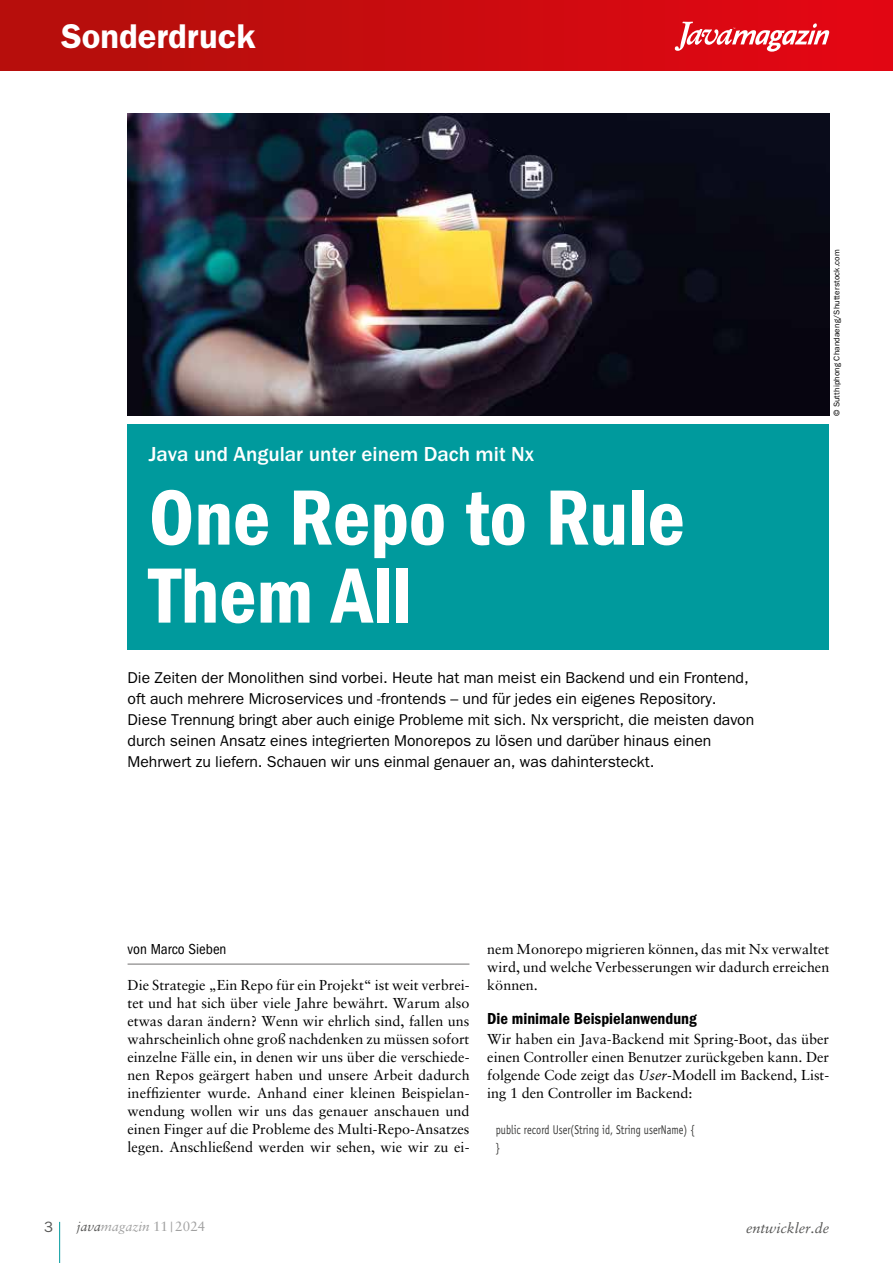
<style>
.page{position:relative;width:893px;height:1263px;background:#fff}
.page>*{position:absolute;margin:0;border:0;box-sizing:border-box;transform-origin:0 0}
.t1{font:81px/78px "ITC Franklin Gothic Std Dm Cd";color:#fff}
.t2{font:600 34.5px "ITC Franklin Gothic Std";color:#fff}
.t3{font:500 21px "ITC Franklin Gothic Std";color:#fff}
.t4{font:16.5px "ITC Franklin Gothic Std Dm Cd";color:#000}
.t5{font:15.75px/21px "ITC Franklin Gothic Std";color:#000}
.t6{font:condensed 15px "ITC Franklin Gothic Std";color:#000}
.t7{font:15px "ITC Franklin Gothic Std";color:#575756}
.t8{font:14.4px/18px "Sabon LT Std";color:#000;text-align:justify}
.t9{font:italic 14.4px "Sabon LT Std";color:#575756}
.t10{font:italic 13.5px "Sabon LT Std";color:#a1a1a1}
.t11{font:12.75px/18px "Officina Sans Std";color:#3c3c3b;scale:.8 1}
.t12{font:8.25px "ITC Franklin Gothic Std";letter-spacing:.015em;color:#000}
.s1{font-style:italic}
.s2{color:#575756}
.s3{font-style:normal}
</style>
<div class="page">
<hr style="left:59px;top:1222px;width:1px;height:41px;background:#009a9d">
<div style="left:0;top:0;width:893px;height:70px;background:linear-gradient(to right,#b1100b,#e40614)"></div>
<svg style="left:675px;top:22px;width:154px;height:30px"></svg>
<img style="left:128px;top:114px;width:701px;height:302px">
<div style="left:128px;top:424px;width:701px;height:226px;background:#009a9d"></div>
<hr style="left:128px;top:964px;width:341px;height:1px;background:#706f6f">
<h2 class="t2" style="left:61px;top:16px;width:196px">Sonderdruck</h2>
<h3 class="t3" style="left:149px;top:442px;width:387px">Java und Angular unter einem Dach mit Nx</h3>
<h1 class="t1" style="left:149px;top:479px;width:538px">One Repo to Rule<br>Them All</h1>
<p class="t5" style="left:128px;top:667px;width:628px">Die Zeiten der Monolithen sind vorbei. Heute hat man meist ein Backend und ein Frontend, oft auch mehrere Microservices und -frontends – und für jedes ein eigenes Repository.<br>Diese Trennung bringt aber auch einige Probleme mit sich. Nx verspricht, die meisten davon durch seinen Ansatz eines integrierten Monorepos zu lösen und darüber hinaus einen Mehrwert zu liefern. Schauen wir uns einmal genauer an, was dahintersteckt.</p>
<p class="t12" style="left:832px;top:416px;width:168px;rotate:-90deg">© Sutthiphong Chandaeng/Shutterstock.com</p>
<p class="t6" style="left:128px;top:941px;width:100px">von Marco Sieben</p>
<p class="t8" style="left:128px;top:976px;width:344px">Die Strategie „Ein Repo für ein Projekt“ ist weit verbrei&shy;tet und hat sich über viele Jahre bewährt. Warum also etwas daran ändern? Wenn wir ehrlich sind, fallen uns wahrscheinlich ohne groß nachdenken zu müssen sofort einzelne Fälle ein, in denen wir uns über die verschiede&shy;nen Repos geärgert haben und unsere Arbeit dadurch ineffizienter wurde. Anhand einer kleinen Beispielan&shy;wendung wollen wir uns das genauer anschauen und einen Finger auf die Probleme des Multi-Repo-Ansatzes legen. Anschließend werden wir sehen, wie wir zu ei-</p>
<p class="t8" style="left:487px;top:940px;width:344px">nem Monorepo migrieren können, das mit Nx verwaltet wird, und welche Verbesserungen wir dadurch erreichen können.</p>
<p class="t4" style="left:487px;top:1009px;width:211px">Die minimale Beispielanwendung</p>
<p class="t8" style="left:487px;top:1030px;width:343px">Wir haben ein Java-Backend mit Spring-Boot, das über einen Controller einen Benutzer zurückgeben kann. Der folgende Code zeigt das <span class="s1">User</span>-Modell im Backend, List&shy;ing 1 den Controller im Backend:</p>
<p class="t11" style="left:496px;top:1121px;width:250px">public record User(String id, String userName) { }</p>
<p class="t7" style="left:44px;top:1218px;width:11px">3</p>
<p class="t10" style="left:77px;top:1218px;width:130px"><span class="s2">java</span>magazin <span class="s3">11 | 2024</span></p>
<p class="t9" style="left:746px;top:1219px;width:85px">entwickler.de</p>
</div>
